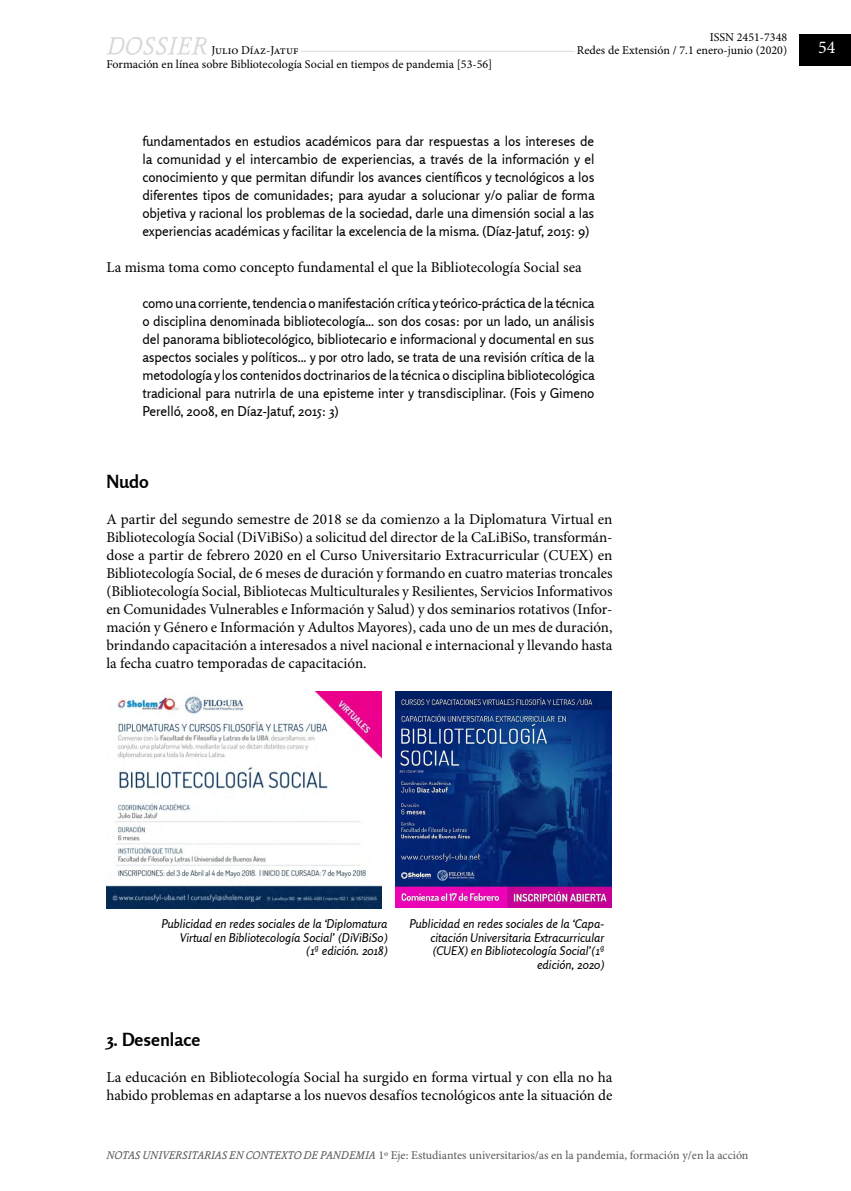
<style>
.page{position:relative;width:851px;height:1191px;background:#fff}
.page>*{position:absolute;margin:0;border:0;box-sizing:border-box;transform-origin:0 0}
.Art____Subtítulo{font:700 18px "Rosario";color:#000}
.t1{font:18px "Minion Pro";color:#fff}
.Art____Texto_princip{font:15px/18px "Minion Pro";color:#000;text-align:justify}
.Art____Cita{font:13.5px/18px "Rosario";letter-spacing:-.01em;color:#000;text-align:justify}
.Img____Epígrafe_infe{font:italic 12px/13.5px "Rosario";color:#000;text-align:right}
.t2{font:12px/14.4px "Minion Pro";color:#000}
.t3{font:12px "Minion Pro";color:#575756}
.s1{font-family:"Andralis ND Os F";font-style:italic}
</style>
<div class="page">
<hr style="left:106px;top:51px;width:546px;height:1px;background:#dadada">
<div style="left:574px;top:43px;width:213px;height:15px;background:#fff"></div>
<div style="left:209px;top:43px;width:92px;height:15px;background:#fff"></div>
<div style="left:799px;top:35px;width:51px;height:31px;background:#000"></div>
<div style="left:106px;top:31px;width:103px;height:24px;background:#fff"></div>
<svg style="left:106px;top:37px;width:101px;height:18px"></svg>
<img style="left:106px;top:692px;width:276px;height:216px">
<img style="left:395px;top:692px;width:216px;height:216px">
<p class="t2" style="left:709px;top:30px;width:79px">ISSN 2451-7348</p>
<p class="t2" style="left:106px;top:43px;width:387px;text-indent:105px">Julio Díaz-Jatuf<br>Formación en línea sobre Bibliotecología Social en tiempos de pandemia [53-56]</p>
<h1 class="t1" style="left:818px;top:37px;width:19px">54</h1>
<p class="t2" style="left:576px;top:43px;width:212px">Redes de Extensión / 7.1 enero-junio (2020)</p>
<p class="Art____Cita" style="left:142px;top:132px;width:453px">fundamentados en estudios académicos para dar respuestas a los intereses de la comunidad y el intercambio de experiencias, a través de la información y el conocimiento y que permitan difundir los avances científicos y tecnológicos a los diferentes tipos de comunidades; para ayudar a solucionar y/o paliar de forma objetiva y racional los problemas de la sociedad, darle una dimensión social a las experiencias académicas y facilitar la excelencia de la misma. (Díaz-Jatuf, 2015: 9)</p>
<p class="Art____Texto_princip" style="left:106px;top:258px;width:477px">La misma toma como concepto fundamental el que la Bibliotecología Social sea</p>
<p class="Art____Cita" style="left:142px;top:294px;width:453px">como una corriente, tendencia o manifestación crítica y teórico-práctica de la técnica o disciplina denominada bibliotecología... son dos cosas: por un lado, un análisis del panorama bibliotecológico, bibliotecario e informacional y documental en sus aspectos sociales y políticos... y por otro lado, se trata de una revisión crítica de la metodología y los contenidos doctrinarios de la técnica o disciplina bibliotecológica tradicional para nutrirla de una episteme inter y transdisciplinar. (Fois y Gimeno Perelló, 2008, en Díaz-Jatuf, 2015: 3)</p>
<p class="Art____Subtítulo" style="left:106px;top:470px;width:44px">Nudo</p>
<p class="Art____Texto_princip" style="left:106px;top:510px;width:507px">A partir del segundo semestre de 2018 se da comienzo a la Diplomatura Virtual en Bibliotecología Social (DiViBiSo) a solicitud del director de la CaLiBiSo, transformán&shy;dose a partir de febrero 2020 en el Curso Universitario Extracurricular (CUEX) en Bibliotecología Social, de 6 meses de duración y formando en cuatro materias troncales (Bibliotecología Social, Bibliotecas Multiculturales y Resilientes, Servicios Informativos en Comunidades Vulnerables e Información y Salud) y dos seminarios rotativos (Infor&shy;mación y Género e Información y Adultos Mayores), cada uno de un mes de duración, brindando capacitación a interesados a nivel nacional e internacional y llevando hasta la fecha cuatro temporadas de capacitación.</p>
<p class="Img____Epígrafe_infe" style="left:161px;top:917px;width:228px">Publicidad en redes sociales de la ‘Diplomatura<br>Virtual en Bibliotecología Social’ (DiViBiSo)<br>(1ª edición. 2018)</p>
<p class="Img____Epígrafe_infe" style="left:409px;top:917px;width:196px">Publicidad en redes sociales de la ‘Capa&shy;citación Universitaria Extracurricular (CUEX) en Bibliotecología Social’(1ª edición, 2020)</p>
<p class="Art____Subtítulo" style="left:106px;top:1028px;width:95px">3. Desenlace</p>
<p class="Art____Texto_princip" style="left:106px;top:1068px;width:507px">La educación en Bibliotecología Social ha surgido en forma virtual y con ella no ha habido problemas en adaptarse a los nuevos desafíos tecnológicos ante la situación de</p>
<p class="t3" style="left:106px;top:1148px;width:643px"><span class="s1">NOTAS UNIVERSITARIAS EN CONTEXTO DE PANDEMIA</span> 1º Eje: Estudiantes universitarios/as en la pandemia, formación y/en la acción</p>
</div>
